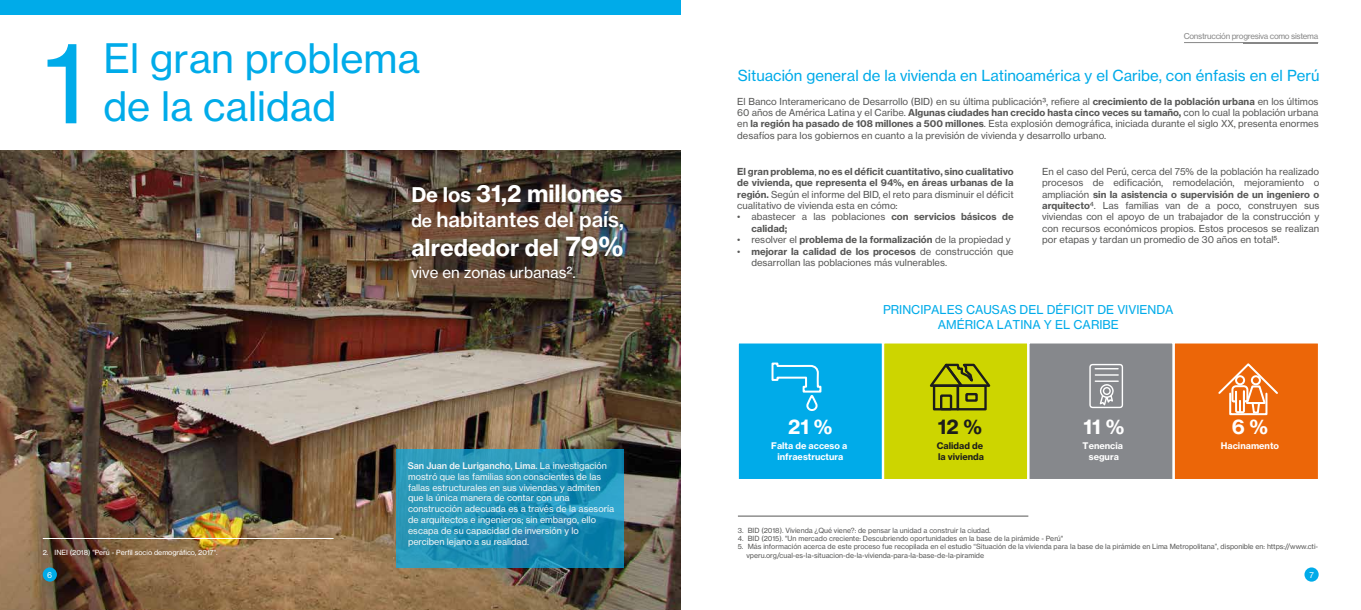
<style>
.page{position:relative;width:1361px;height:610px;background:#fff}
.page>*{position:absolute;margin:0;border:0;box-sizing:border-box;transform-origin:0 0}
.t1{font:110.3px "N Haas Grotesk TX Pro 55 Rg";color:#00abe9}
.t2{font:40px "N Haas Grotesk TX Pro 55 Rg";color:#00abe9}
.t3{font:23.5px "N Haas Grotesk TX Pro 75 Bd";color:#fff}
.t4{font:22.9px "N Haas Grotesk TX Pro 75 Bd";color:#fff}
.t5{font:20.5px "N Haas Grotesk TX Pro 65 Md";color:#fff}
.t6{font:20px "N Haas Grotesk TX Pro 75 Bd";color:#fff}
.t7{font:20px "N Haas Grotesk TX Pro 75 Bd";color:#1d1d1b}
.t8{font:15.1px "N Haas Grotesk TX Pro 55 Rg";color:#fff}
.t9{font:15px "N Haas Grotesk TX Pro 55 Rg";color:#00abe9}
.t10{font:12px/14.4px "N Haas Grotesk TX Pro 55 Rg";color:#00abe9;text-align:center}
.t11{font:9.5px/11.4px "N Haas Grotesk TX Pro 55 Rg";color:#575756;text-align:justify}
.t12{font:9.5px/11.4px "N Haas Grotesk TX Pro 75 Bd";color:#575756}
.t13{font:9px/10.8px "N Haas Grotesk TX Pro 55 Rg";color:#f6f6f6}
.t14{font:9px/10.8px "N Haas Grotesk TX Pro 75 Bd";color:#fff;text-align:center}
.t15{font:9px "N Haas Grotesk TX Pro 65 Md";color:#f6f6f6}
.t16{font:9px/10.8px "N Haas Grotesk TX Pro 75 Bd";color:#1d1d1b}
.t17{font:8px "N Haas Grotesk TX Pro 55 Rg";letter-spacing:-.04em;color:#878787}
.t18{font:8px "N Haas Grotesk TX Pro 55 Rg";color:#fff}
.t19{font:7px/8.4px "N Haas Grotesk TX Pro 55 Rg";color:#575756}
.t20{font:7px "N Haas Grotesk TX Pro 55 Rg";color:#fff}
.s1{font-size:19.9px}
.s2{font-size:17.4px}
.s3{font-size:26.9px}
.s4{font-family:"N Haas Grotesk TX Pro 55 Rg"}
.s5{font-family:"N Haas Grotesk TX Pro 75 Bd"}
</style>
<div class="page">
<img style="left:0;top:151px;width:680px;height:458px">
<div style="left:0;top:0;width:680px;height:14px;background:#00abe9"></div>
<hr style="left:43px;top:538px;width:290px;height:1px;background:#fff">
<hr style="left:1243px;top:42px;width:75px;height:2px;background:#878787">
<hr style="left:738px;top:515px;width:290px;height:1px;background:#575756">
<div style="left:736px;top:341px;width:148px;height:140px;background:#00abe9;border:2px solid #fff"></div>
<div style="left:882px;top:341px;width:147px;height:140px;background:#cdd500;border:2px solid #fff"></div>
<div style="left:1027px;top:341px;width:148px;height:140px;background:#86888c;border:2px solid #fff"></div>
<div style="left:1172px;top:341px;width:148px;height:140px;background:#ec6608;border:2px solid #fff"></div>
<svg style="left:771px;top:362px;width:51px;height:49px"></svg>
<div style="left:933px;top:384px;width:26px;height:26px;border:2px solid #1d1d1b"></div>
<div style="left:956px;top:384px;width:30px;height:26px;border:2px solid #1d1d1b"></div>
<div style="left:940px;top:394px;width:12px;height:16px;border:2px solid #1d1d1b"></div>
<div style="left:965px;top:393px;width:12px;height:8px;border:2px solid #1d1d1b"></div>
<svg style="left:929px;top:363px;width:62px;height:26px"></svg>
<svg style="left:1089px;top:364px;width:34px;height:44px"></svg>
<svg style="left:1216px;top:341px;width:63px;height:73px"></svg>
<div style="left:1229px;top:392px;width:38px;height:23px;border:2px solid #fff"></div>
<div style="left:43px;top:567px;width:14px;height:14px;background:#00abe9;border-radius:50%"></div>
<div style="left:1304px;top:567px;width:14px;height:14px;background:#00abe9;border-radius:50%"></div>
<svg style="left:396px;top:449px;width:228px;height:118px;background:#2292b7"></svg>
<hr style="left:1184px;top:42px;width:134px;height:1px;background:#878787">
<h1 class="t1" style="left:43px;top:15px;width:45px">1</h1>
<h2 class="t2" style="left:103px;top:33px;width:318px">El gran problema</h2>
<h2 class="t2" style="left:103px;top:81px;width:234px">de la calidad</h2>
<h3 class="t3" style="left:411px;top:178px;width:212px"><span class="s1">De los</span> 31,2 millones</h3>
<h3 class="t5" style="left:411px;top:206px;width:214px"><span class="s2">de</span> habitantes del país,</h3>
<h3 class="t4" style="left:411px;top:233px;width:214px">alrededor del <span class="s3">79%</span></h3>
<h3 class="t8" style="left:411px;top:263px;width:166px">vive en zonas urbanas2.</h3>
<p class="t15" style="left:408px;top:460px;width:201px">San Juan de Lurigancho, Lima. <span class="s4">La investigación</span></p>
<p class="t13" style="left:408px;top:471px;width:208px">mostró que las familias son conscientes de las fallas estructurales en sus viviendas y admiten que la única manera de contar con una construcción adecuada es a través de la asesoría de arquitectos e ingenieros; sin embargo, ello escapa de su capacidad de inversión y lo perciben lejano a su realidad.</p>
<p class="t20" style="left:43px;top:548px;width:176px">2. INEI (2018) "Perú - Perfil socio demográfico, 2017".</p>
<p class="t17" style="left:1183px;top:31px;width:136px">Construcción progresiva como sistema</p>
<h3 class="t9" style="left:738px;top:67px;width:583px">Situación general de la vivienda en Latinoamérica y el Caribe, con énfasis en el Perú</h3>
<p class="t11" style="left:737px;top:95px;width:583px">El Banco Interamericano de Desarrollo (BID) en su última publicación3, refiere al <span class="s5">crecimiento de la población urbana</span> en los últimos 60 años de América Latina y el Caribe. <span class="s5">Algunas ciudades han crecido hasta cinco veces su tamaño,</span> con lo cual la población urbana en <span class="s5">la región ha pasado de 108 millones a 500 millones</span>. Esta explosión demográfica, iniciada durante el siglo XX, presenta enormes desafíos para los gobiernos en cuanto a la previsión de vivienda y desarrollo urbano.</p>
<p class="t12" style="left:737px;top:165px;width:278px">El gran problema<span class="s4">,</span> no es el déficit cuantitativo, sino cualitativo de vivienda, que representa el 94%, en áreas urbanas de la</p>
<p class="t11" style="left:737px;top:188px;width:278px"><span class="s5">región.</span> Según el informe del BID, el reto para disminuir el déficit cualitativo de vivienda esta en cómo:</p>
<p class="t11" style="left:737px;top:211px;width:278px">• abastecer a las poblaciones <span class="s5">con servicios básicos de</span></p>
<p class="t12" style="left:751px;top:222px;width:37px">calidad;</p>
<p class="t11" style="left:737px;top:234px;width:275px">• resolver el <span class="s5">problema de la formalización</span> de la propiedad y</p>
<p class="t12" style="left:737px;top:245px;width:278px"><span class="s4">•</span> mejorar la calidad de los procesos <span class="s4">de construcción que</span></p>
<p class="t11" style="left:751px;top:257px;width:197px">desarrollan las poblaciones más vulnerables.</p>
<p class="t11" style="left:1042px;top:165px;width:279px">En el caso del Perú, cerca del 75% de la población ha realizado procesos de edificación, remodelación, mejoramiento o</p>
<p class="t12" style="left:1042px;top:188px;width:279px"><span class="s4">ampliación</span> sin la asistencia o supervisión de un ingeniero o</p>
<p class="t11" style="left:1042px;top:200px;width:279px"><span class="s5">arquitecto</span>4. Las familias van de a poco, construyen sus viviendas con el apoyo de un trabajador de la construcción y con recursos económicos propios. Estos procesos se realizan por etapas y tardan un promedio de 30 años en total5.</p>
<h3 class="t6" style="left:788px;top:413px;width:46px">21 %</h3>
<p class="t14" style="left:771px;top:440px;width:78px">Falta de acceso a infraestructura</p>
<p class="t10" style="left:883px;top:302px;width:292px">PRINCIPALES CAUSAS DEL DÉFICIT DE VIVIENDA<br>AMÉRICA LATINA Y EL CARIBE</p>
<h3 class="t7" style="left:938px;top:413px;width:46px">12 %</h3>
<p class="t16" style="left:937px;top:440px;width:49px">Calidad de la vivienda</p>
<h3 class="t6" style="left:1083px;top:413px;width:42px">11 %</h3>
<p class="t14" style="left:1082px;top:440px;width:42px">Tenencia segura</p>
<h3 class="t6" style="left:1231px;top:413px;width:38px">6 %</h3>
<p class="t14" style="left:1221px;top:440px;width:60px">Hacinamento</p>
<p class="t19" style="left:738px;top:525px;width:254px">3. BID (2018). Vivienda ¿Qué viene?: de pensar la unidad a construir la ciudad.</p>
<p class="t19" style="left:738px;top:534px;width:327px">4. BID (2015). "Un mercado creciente: Descubriendo oportunidades en la base de la pirámide - Perú"</p>
<p class="t19" style="left:746px;top:542px;width:573px;text-indent:-9px">5. Más información acerca de este proceso fue recopilada en el estudio “Situación de la vivienda para la base de la pirámide en Lima Metropolitana”, disponible en: https://www.cti&shy;vperu.org/cual-es-la-situacion-de-la-vivienda-para-la-base-de-la-piramide</p>
<p class="t18" style="left:47px;top:569px;width:7px">6</p>
<p class="t18" style="left:1309px;top:569px;width:6px">7</p>
</div>
